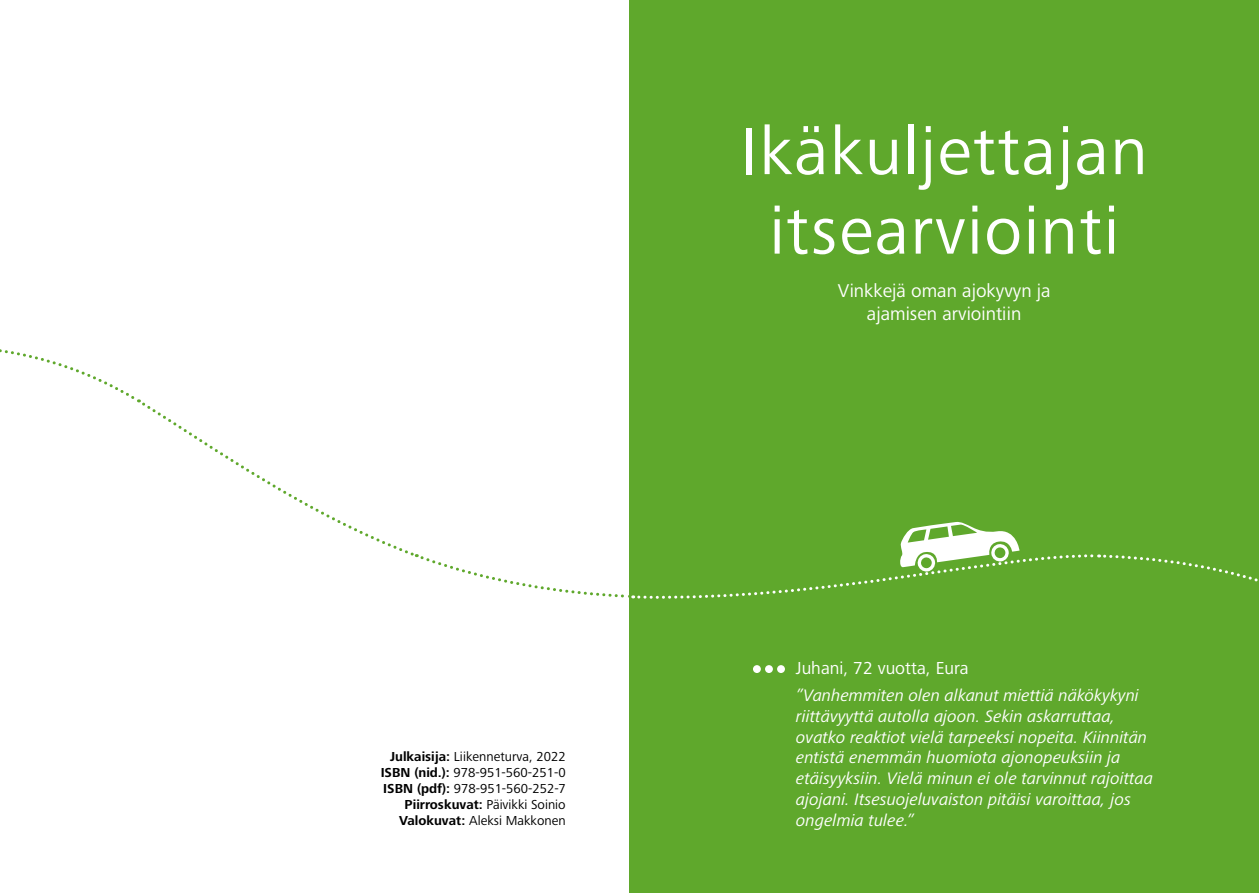
<style>
.page{position:relative;width:1259px;height:893px;background:#fff}
.page>*{position:absolute;margin:0;border:0;box-sizing:border-box;transform-origin:0 0}
.t1{font:69px/79.5px "Frutiger Next Pro";letter-spacing:.025em;color:#fff;text-align:center}
.t2{font:19.2px/23.1px "Frutiger Next Pro";color:#fff;text-align:center}
.t3{font:18px "Frutiger Next Pro";color:#fff}
.t4{font:italic 17.25px/20.9px "Frutiger Next Pro";color:#fff}
.t5{font:13.5px/16.2px "Frutiger Next Pro";color:#000;text-align:right}
.s1{font-weight:700}
</style>
<div class="page">
<div style="left:629px;top:0;width:630px;height:893px;background:#5fa82c"></div>
<div style="left:765px;top:665px;width:8px;height:8px;background:#fff;border-radius:50%"></div>
<div style="left:753px;top:665px;width:8px;height:8px;background:#fff;border-radius:50%"></div>
<div style="left:777px;top:665px;width:8px;height:8px;background:#fff;border-radius:50%"></div>
<svg style="left:0;top:349px;width:1258px;height:250px"></svg>
<p class="t5" style="left:381px;top:748px;width:186px"><span class="s1">Julkaisija:</span> Liikenneturva, 2022<br><span class="s1">ISBN (nid.):</span> 978-951-560-251-0<br><span class="s1">ISBN (pdf):</span> 978-951-560-252-7<br><span class="s1">Piirroskuvat:</span> Päivikki Soinio<br><span class="s1">Valokuvat:</span> Aleksi Makkonen</p>
<h1 class="t1" style="left:740px;top:111px;width:408px">Ikäkuljettajan itsearviointi</h1>
<p class="t2" style="left:838px;top:279px;width:214px">Vinkkejä oman ajokyvyn ja ajamisen arviointiin</p>
<p class="t3" style="left:796px;top:658px;width:174px">Juhani, 72 vuotta, Eura</p>
<p class="t4" style="left:796px;top:685px;width:359px">”Vanhemmiten olen alkanut miettiä näkökykyni riittävyyttä autolla ajoon. Sekin askarruttaa, ovatko reaktiot vielä tarpeeksi nopeita. Kiinnitän entistä enemmän huomiota ajonopeuksiin ja etäisyyksiin. Vielä minun ei ole tarvinnut rajoittaa ajojani. Itsesuojeluvaiston pitäisi varoittaa, jos ongelmia tulee.”</p>
</div>
